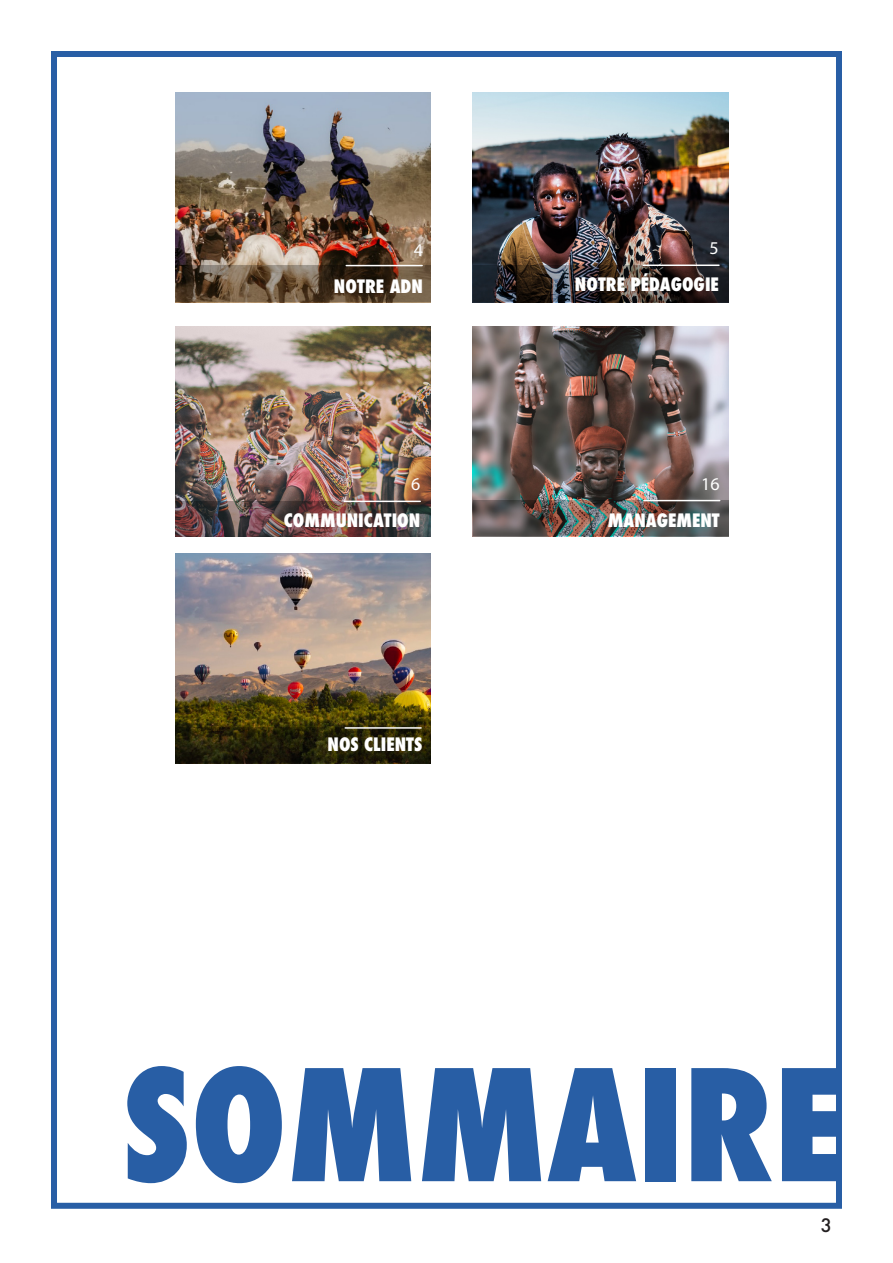
<style>
.page{position:relative;width:893px;height:1263px;background:#fff}
.page>*{position:absolute;margin:0;border:0;box-sizing:border-box;transform-origin:0 0}
.t1{font:800 condensed 150px "Futura";color:#285ea5}
.t2{font:800 condensed 18px "Futura";color:#fff}
.t3{font:18px "Myriad Pro";color:#fff}
.t4{font:500 18px "Futura";color:#231f20}
</style>
<div class="page">
<div style="left:51px;top:51px;width:791px;height:1158px;border:6px solid #285ea5"></div>
<img style="left:175px;top:326px;width:256px;height:175px">
<img style="left:175px;top:501px;width:256px;height:35px">
<hr style="left:344px;top:501px;width:76px;height:1px;background:#fff">
<img style="left:473px;top:92px;width:255px;height:173px">
<img style="left:473px;top:265px;width:255px;height:37px">
<hr style="left:643px;top:264px;width:76px;height:2px;background:#fff">
<img style="left:473px;top:326px;width:255px;height:174px">
<img style="left:473px;top:500px;width:255px;height:36px">
<hr style="left:644px;top:500px;width:76px;height:1px;background:#fff">
<img style="left:175px;top:92px;width:256px;height:173px">
<svg style="left:175px;top:265px;width:256px;height:37px;background:#5b4834"></svg>
<hr style="left:346px;top:265px;width:76px;height:1px;background:#fff">
<img style="left:175px;top:554px;width:255px;height:210px">
<svg style="left:175px;top:727px;width:256px;height:36px;background:#232007"></svg>
<hr style="left:345px;top:727px;width:76px;height:2px;background:#fff">
<p class="t3" style="left:414px;top:238px;width:11px">4</p>
<p class="t3" style="left:709px;top:237px;width:11px">5</p>
<p class="t2" style="left:334px;top:274px;width:90px">NOTRE ADN</p>
<p class="t2" style="left:575px;top:272px;width:146px">NOTRE PÉDAGOGIE</p>
<p class="t3" style="left:411px;top:473px;width:11px">6</p>
<p class="t3" style="left:701px;top:472px;width:20px">16</p>
<p class="t2" style="left:284px;top:508px;width:138px">COMMUNICATION</p>
<p class="t2" style="left:608px;top:507px;width:113px">MANAGEMENT</p>
<p class="t2" style="left:327px;top:731px;width:97px">NOS CLIENTS</p>
<p class="t1" style="left:122px;top:1023px;width:723px">SOMMAIRE</p>
<p class="t4" style="left:821px;top:1213px;width:13px">3</p>
</div>
